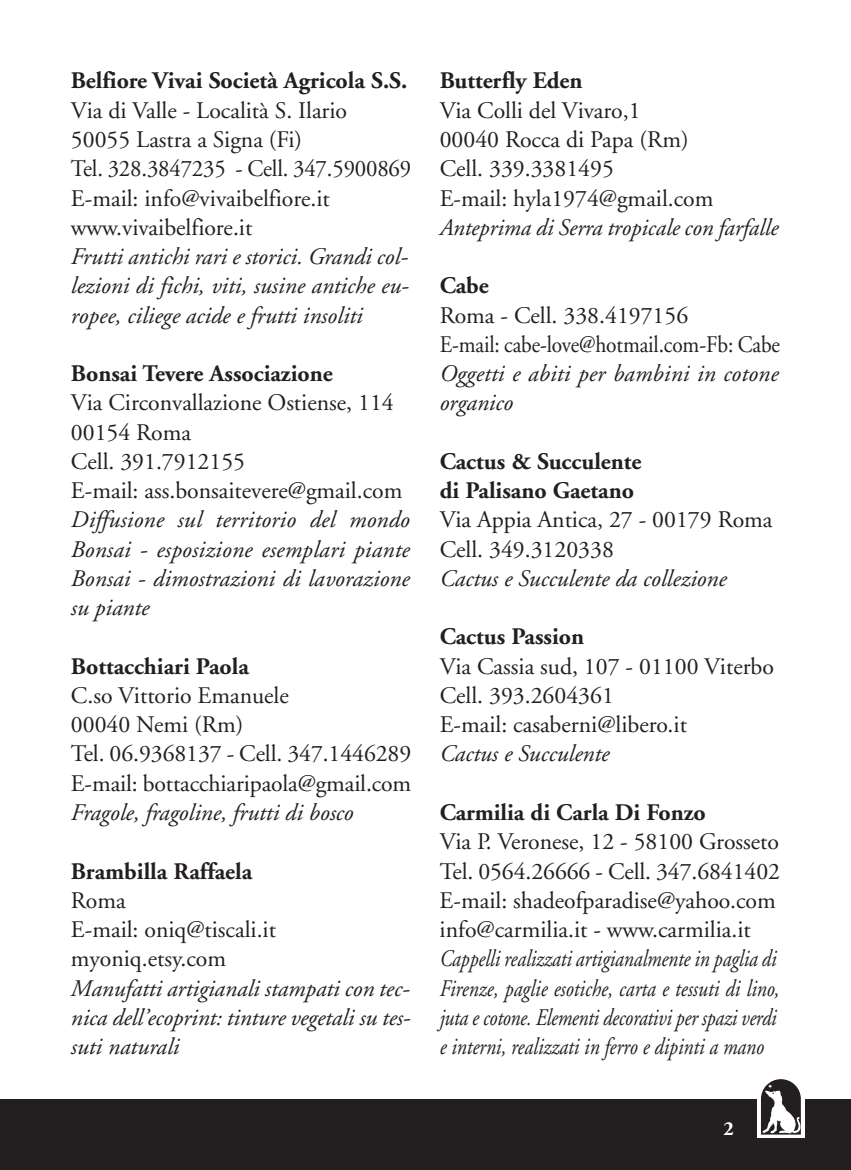
<style>
.page{position:relative;width:851px;height:1170px;background:#fff}
.page>*{position:absolute;margin:0;border:0;box-sizing:border-box;transform-origin:0 0}
.t1{font:23.75px/29.2px "Adobe Garamond";color:#231f20}
.t2{font:italic 23.75px/29.2px "Adobe Garamond";color:#231f20;text-align:justify}
.t3{font:700 23.75px/29.2px "Adobe Garamond";color:#231f20}
.t4{font:italic 23.75px/29.2px "Adobe Garamond";color:#231f20;scale:.83 1}
.t5{font:700 20px "Adobe Garamond";color:#fff}
</style>
<div class="page">
<div style="left:0;top:1098px;width:850px;height:71px;background:#231f20"></div>
<div style="left:757px;top:1075px;width:47px;height:62px;background:#fff"></div>
<svg style="left:761px;top:1079px;width:40px;height:55px"></svg>
<p class="t3" style="left:71px;top:68px;width:338px">Belfiore Vivai Società Agricola S.S.</p>
<p class="t1" style="left:71px;top:98px;width:342px">Via di Valle - Località S. Ilario<br>50055 Lastra a Signa (Fi)<br>Tel. 328.3847235 - Cell. 347.5900869<br>E-mail: info@vivaibelfiore.it www.vivaibelfiore.it</p>
<p class="t2" style="left:71px;top:244px;width:338px">Frutti antichi rari e storici. Grandi col&shy;lezioni di fichi, viti, susine antiche eu&shy;ropee, ciliege acide e frutti insoliti</p>
<p class="t3" style="left:71px;top:361px;width:263px">Bonsai Tevere Associazione</p>
<p class="t1" style="left:71px;top:390px;width:333px">Via Circonvallazione Ostiense, 114<br>00154 Roma<br>Cell. 391.7912155<br>E-mail: ass.bonsaitevere@gmail.com</p>
<p class="t2" style="left:71px;top:507px;width:340px">Diffusione sul territorio del mondo Bonsai - esposizione esemplari piante Bonsai - dimostrazioni di lavorazione su piante</p>
<p class="t3" style="left:71px;top:653px;width:179px">Bottacchiari Paola</p>
<p class="t1" style="left:71px;top:682px;width:342px">C.so Vittorio Emanuele<br>00040 Nemi (Rm)<br>Tel. 06.9368137 - Cell. 347.1446289<br>E-mail: bottacchiaripaola@gmail.com</p>
<p class="t2" style="left:71px;top:800px;width:284px">Fragole, fragoline, frutti di bosco</p>
<p class="t3" style="left:71px;top:858px;width:183px">Brambilla Raffaela</p>
<p class="t1" style="left:71px;top:887px;width:206px">Roma<br>E-mail: oniq@tiscali.it myoniq.etsy.com</p>
<p class="t2" style="left:71px;top:975px;width:339px">Manufatti artigianali stampati con tec&shy;nica dell’ecoprint: tinture vegetali su tes&shy;suti naturali</p>
<p class="t3" style="left:439px;top:68px;width:144px">Butterfly Eden</p>
<p class="t1" style="left:439px;top:98px;width:275px">Via Colli del Vivaro,1<br>00040 Rocca di Papa (Rm)<br>Cell. 339.3381495<br>E-mail: hyla1974@gmail.com</p>
<p class="t2" style="left:439px;top:215px;width:340px">Anteprima di Serra tropicale con farfalle</p>
<p class="t3" style="left:439px;top:273px;width:51px">Cabe</p>
<p class="t1" style="left:439px;top:302px;width:342px">Roma - Cell. 338.4197156<br>E-mail: cabe-love@hotmail.com-Fb: Cabe</p>
<p class="t2" style="left:439px;top:361px;width:340px">Oggetti e abiti per bambini in cotone organico</p>
<p class="t3" style="left:439px;top:449px;width:203px">Cactus &amp; Succulente di Palisano Gaetano</p>
<p class="t1" style="left:439px;top:507px;width:334px">Via Appia Antica, 27 - 00179 Roma<br>Cell. 349.3120338</p>
<p class="t2" style="left:439px;top:566px;width:288px">Cactus e Succulente da collezione</p>
<p class="t3" style="left:439px;top:624px;width:146px">Cactus Passion</p>
<p class="t1" style="left:439px;top:653px;width:336px">Via Cassia sud, 107 - 01100 Viterbo<br>Cell. 393.2604361<br>E-mail: casaberni@libero.it</p>
<p class="t2" style="left:439px;top:741px;width:171px">Cactus e Succulente</p>
<p class="t3" style="left:439px;top:799px;width:268px">Carmilia di Carla Di Fonzo</p>
<p class="t1" style="left:439px;top:829px;width:342px">Via P. Veronese, 12 - 58100 Grosseto Tel. 0564.26666 - Cell. 347.6841402<br>E-mail: shadeofparadise@yahoo.com info@carmilia.it - www.carmilia.it</p>
<p class="t4" style="left:439px;top:946px;width:411px">Cappelli realizzati artigianalmente in paglia di Firenze, paglie esotiche, carta e tessuti di lino, juta e cotone. Elementi decorativi per spazi verdi e interni, realizzati in ferro e dipinti a mano</p>
<p class="t5" style="left:723px;top:1120px;width:12px">2</p>
</div>
